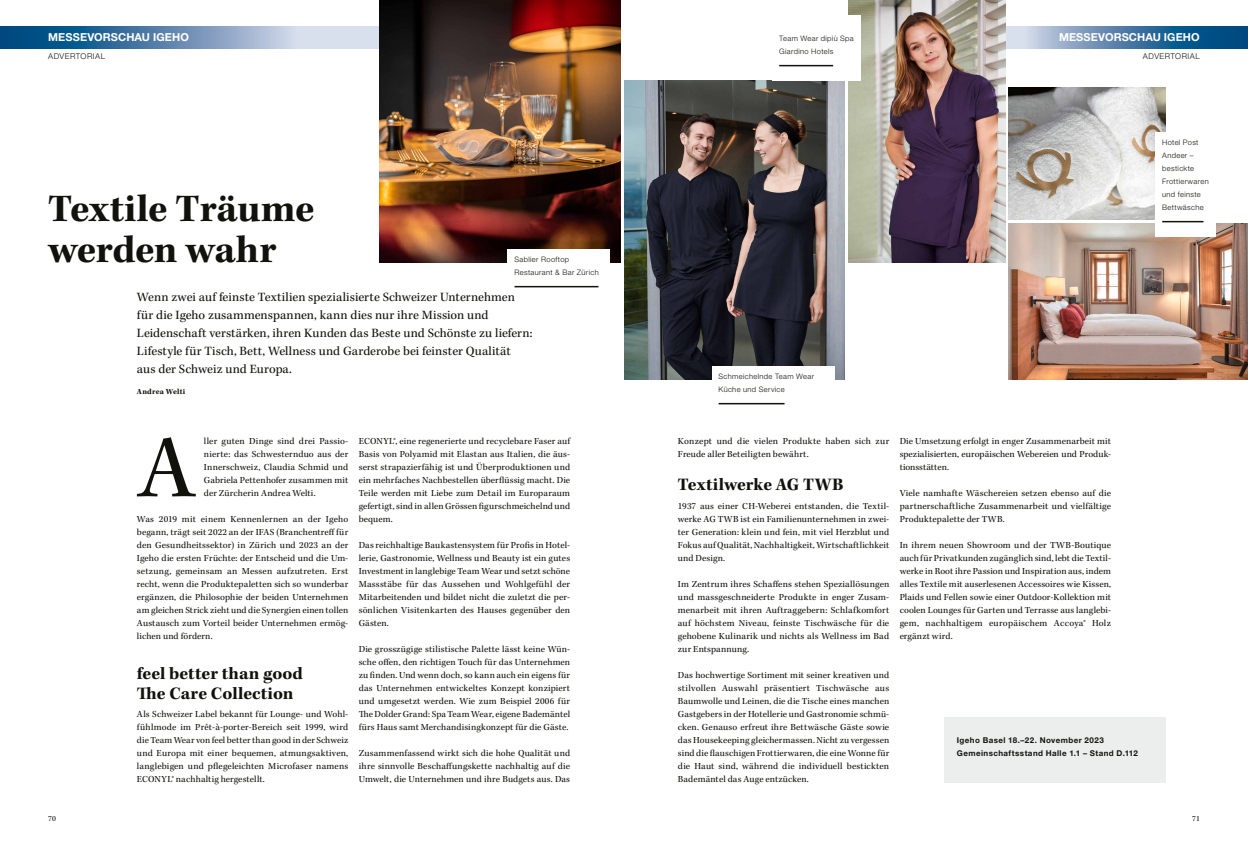
<style>
.page{position:relative;width:1248px;height:842px;background:#fff}
.page>*{position:absolute;margin:0;border:0;box-sizing:border-box;transform-origin:0 0}
.t1{font:91.5px "Kepler Std";color:#12120d}
.t2{font:700 40px/41px "Kepler Std";letter-spacing:-.005em;color:#12120d}
.t3{font:700 18px/20px "Kepler Std";letter-spacing:.005em;color:#12120d}
.t4{font:13px/18px "Kepler Std";letter-spacing:.005em;color:#12120d}
.t5{font:700 11px "Helvetica Neue LT Std";letter-spacing:.01em;color:#fff}
.t6{font:9.5px/13px "Kepler Std";letter-spacing:.01em;color:#12120d;text-align:justify}
.t7{font:700 8px/13px "Helvetica Neue LT Std";letter-spacing:.055em;color:#12120d}
.t8{font:300 8px "Helvetica Neue LT Std";letter-spacing:.065em;color:#12120d}
.t9{font:700 8px "Kepler Std";letter-spacing:.025em;color:#12120d}
.t10{font:8px "Kepler Std";color:#12120d}
.t11{font:300 7.5px/13px "Helvetica Neue LT Std";letter-spacing:.045em;color:#12120d}
</style>
<div class="page">
<svg style="left:0;top:26px;width:379px;height:23px;background:#6f96b9"></svg>
<svg style="left:1005px;top:26px;width:242px;height:23px;background:#5684ac"></svg>
<div style="left:944px;top:717px;width:221px;height:65px;background:#eceeee"></div>
<img style="left:624px;top:80px;width:220px;height:299px">
<img style="left:1008px;top:87px;width:157px;height:133px">
<img style="left:1008px;top:223px;width:239px;height:156px">
<div style="left:1155px;top:132px;width:60px;height:104px;background:#fff"></div>
<hr style="left:1162px;top:221px;width:41px;height:1px;background:#12120d">
<div style="left:711px;top:366px;width:123px;height:52px;background:#fff"></div>
<hr style="left:718px;top:403px;width:66px;height:1px;background:#12120d">
<img style="left:379px;top:0;width:241px;height:262px">
<img style="left:848px;top:0;width:157px;height:262px">
<div style="left:507px;top:249px;width:102px;height:52px;background:#fff"></div>
<hr style="left:514px;top:286px;width:84px;height:1px;background:#12120d">
<div style="left:772px;top:15px;width:89px;height:65px;background:#fff"></div>
<hr style="left:779px;top:65px;width:54px;height:1px;background:#12120d">
<p class="t5" style="left:48px;top:30px;width:142px">MESSEVORSCHAU IGEHO</p>
<p class="t8" style="left:48px;top:51px;width:58px">ADVERTORIAL</p>
<h2 class="t2" style="left:48px;top:190px;width:268px">Textile Träume werden wahr</h2>
<p class="t11" style="left:514px;top:253px;width:86px">Sablier Rooftop<br>Restaurant &amp; Bar Zürich</p>
<p class="t4" style="left:137px;top:289px;width:397px">Wenn zwei auf feinste Textilien spezialisierte Schweizer Unternehmen für die Igeho zusammenspannen, kann dies nur ihre Mission und Leidenschaft verstärken, ihren Kunden das Beste und Schönste zu liefern:<br>Lifestyle für Tisch, Bett, Wellness und Garderobe bei feinster Qualität aus der Schweiz und Europa.</p>
<p class="t9" style="left:137px;top:387px;width:50px">Andrea Welti</p>
<h1 class="t1" style="left:138px;top:416px;width:59px">A</h1>
<p class="t6" style="left:204px;top:435px;width:146px">ller guten Dinge sind drei Passio&shy;nierte: das Schwesternduo aus der Innerschweiz, Claudia Schmid und Gabriela Pettenhofer zusammen mit der Zürcherin Andrea Welti.</p>
<p class="t6" style="left:137px;top:513px;width:213px">Was 2019 mit einem Kennenlernen an der Igeho begann, trägt seit 2022 an der IFAS (Branchentreff für den Gesundheitssektor) in Zürich und 2023 an der Igeho die ersten Früchte: der Entscheid und die Um&shy;setzung, gemeinsam an Messen aufzutreten. Erst recht, wenn die Produktepaletten sich so wunderbar ergänzen, die Philosophie der beiden Unternehmen am gleichen Strick zieht und die Synergien einen tollen Austausch zum Vorteil beider Unternehmen ermög&shy;lichen und fördern.</p>
<h3 class="t3" style="left:137px;top:664px;width:167px">feel better than good<br>The Care Collection</h3>
<p class="t6" style="left:137px;top:708px;width:213px">Als Schweizer Label bekannt für Lounge- und Wohl&shy;fühlmode im Prêt-à-porter-Bereich seit 1999, wird die Team Wear von feel better than good in der Schweiz und Europa mit einer bequemen, atmungsaktiven, langlebigen und pflegeleichten Microfaser namens ECONYL® nachhaltig hergestellt.</p>
<p class="t6" style="left:359px;top:435px;width:213px">ECONYL®, eine regenerierte und recyclebare Faser auf Basis von Polyamid mit Elastan aus Italien, die äus&shy;serst strapazierfähig ist und Überproduktionen und ein mehrfaches Nachbestellen überflüssig macht. Die Teile werden mit Liebe zum Detail im Europaraum gefertigt, sind in allen Grössen figurschmeichelnd und bequem.</p>
<p class="t6" style="left:359px;top:539px;width:213px">Das reichhaltige Baukastensystem für Profis in Hotel&shy;lerie, Gastronomie, Wellness und Beauty ist ein gutes Investment in langlebige Team Wear und setzt schöne Massstäbe für das Aussehen und Wohlgefühl der Mitarbeitenden und bildet nicht die zuletzt die per&shy;sönlichen Visitenkarten des Hauses gegenüber den Gästen.</p>
<p class="t6" style="left:359px;top:643px;width:213px">Die grosszügige stilistische Palette lässt keine Wün&shy;sche offen, den richtigen Touch für das Unternehmen zu finden. Und wenn doch, so kann auch ein eigens für das Unternehmen entwickeltes Konzept konzipiert und umgesetzt werden. Wie zum Beispiel 2006 für The Dolder Grand: Spa Team Wear, eigene Bademäntel fürs Haus samt Merchandisingkonzept für die Gäste.</p>
<p class="t6" style="left:359px;top:747px;width:213px">Zusammenfassend wirkt sich die hohe Qualität und ihre sinnvolle Beschaffungskette nachhaltig auf die Umwelt, die Unternehmen und ihre Budgets aus. Das</p>
<p class="t11" style="left:779px;top:32px;width:76px">Team Wear dipiù Spa<br>Giardino Hotels</p>
<p class="t5" style="left:1058px;top:30px;width:142px">MESSEVORSCHAU IGEHO</p>
<p class="t8" style="left:1142px;top:51px;width:58px">ADVERTORIAL</p>
<p class="t11" style="left:1162px;top:136px;width:48px">Hotel Post<br>Andeer – bestickte<br>Frottierwaren und feinste<br>Bettwäsche</p>
<p class="t11" style="left:718px;top:370px;width:97px">Schmeichelnde Team Wear<br>Küche und Service</p>
<p class="t6" style="left:677px;top:435px;width:213px">Konzept und die vielen Produkte haben sich zur<br>Freude aller Beteiligten bewährt.</p>
<h3 class="t3" style="left:677px;top:475px;width:167px">Textilwerke AG TWB</h3>
<p class="t6" style="left:677px;top:500px;width:213px">1937 aus einer CH-Weberei entstanden, die Textil&shy;werke AG TWB ist ein Familienunternehmen in zwei&shy;ter Generation: klein und fein, mit viel Herzblut und Fokus auf Qualität, Nachhaltigkeit, Wirtschaftlichkeit und Design.</p>
<p class="t6" style="left:677px;top:578px;width:213px">Im Zentrum ihres Schaffens stehen Speziallösungen und massgeschneiderte Produkte in enger Zusam&shy;menarbeit mit ihren Auftraggebern: Schlafkomfort auf höchstem Niveau, feinste Tischwäsche für die gehobene Kulinarik und nichts als Wellness im Bad zur Entspannung.</p>
<p class="t6" style="left:677px;top:669px;width:213px">Das hochwertige Sortiment mit seiner kreativen und stilvollen Auswahl präsentiert Tischwäsche aus Baumwolle und Leinen, die die Tische eines manchen Gastgebers in der Hotellerie und Gastronomie schmü&shy;cken. Genauso erfreut ihre Bettwäsche Gäste sowie das Housekeeping gleichermassen. Nicht zu vergessen sind die flauschigen Frottierwaren, die eine Wonne für die Haut sind, während die individuell bestickten Bademäntel das Auge entzücken.</p>
<p class="t6" style="left:899px;top:435px;width:213px">Die Umsetzung erfolgt in enger Zusammenarbeit mit spezialisierten, europäischen Webereien und Produk&shy;tionsstätten.</p>
<p class="t6" style="left:899px;top:487px;width:213px">Viele namhafte Wäschereien setzen ebenso auf die partnerschaftliche Zusammenarbeit und vielfältige Produktepalette der TWB.</p>
<p class="t6" style="left:899px;top:539px;width:213px">In ihrem neuen Showroom und der TWB-Boutique auch für Privatkunden zugänglich sind, lebt die Textil&shy;werke in Root ihre Passion und Inspiration aus, indem alles Textile mit auserlesenen Accessoires wie Kissen, Plaids und Fellen sowie einer Outdoor-Kollektion mit coolen Lounges für Garten und Terrasse aus langlebi&shy;gem, nachhaltigem europäischem Accoya® Holz ergänzt wird.</p>
<p class="t7" style="left:956px;top:734px;width:182px">Igeho Basel 18.–22. November 2023<br>Gemeinschaftsstand Halle 1.1 – Stand D.112</p>
<p class="t10" style="left:48px;top:814px;width:9px">70</p>
<p class="t10" style="left:1191px;top:814px;width:9px">71</p>
</div>
